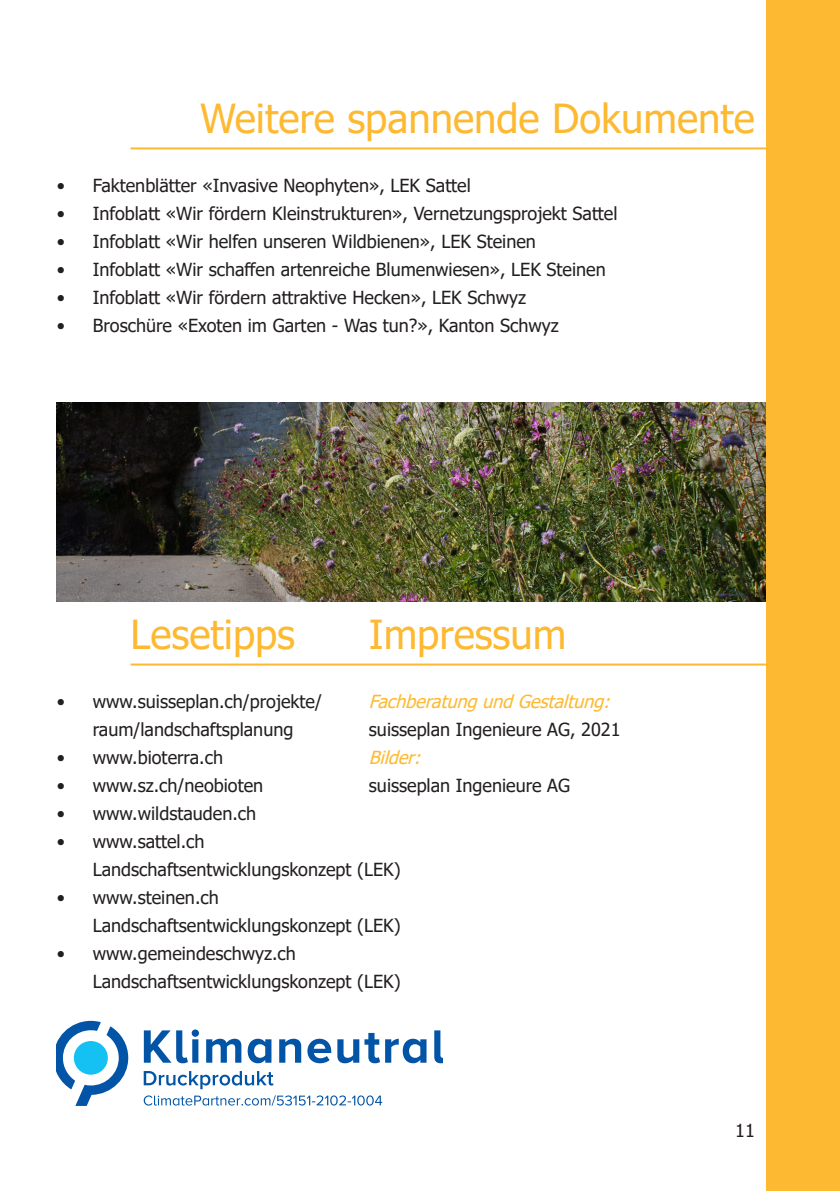
<style>
.page{position:relative;width:840px;height:1191px;background:#fff}
.page>*{position:absolute;margin:0;border:0;box-sizing:border-box;transform-origin:0 0}
.t1{font:40px "Tahoma";color:#fdb931}
.t2{font:18px/28px "Tahoma";color:#231f20}
.t3{font:italic 18px "Tahoma";color:#fdb931}
</style>
<div class="page">
<img style="left:57px;top:403px;width:708px;height:198px">
<svg style="left:144px;top:1029px;width:55px;height:34px"></svg>
<svg style="left:206px;top:1038px;width:35px;height:24px"></svg>
<svg style="left:247px;top:1038px;width:24px;height:25px"></svg>
<svg style="left:279px;top:1038px;width:22px;height:24px"></svg>
<svg style="left:307px;top:1038px;width:24px;height:25px"></svg>
<svg style="left:337px;top:1033px;width:89px;height:30px"></svg>
<svg style="left:434px;top:1030px;width:8px;height:33px"></svg>
<svg style="left:57px;top:1020px;width:71px;height:86px"></svg>
<svg style="left:144px;top:1071px;width:129px;height:18px"></svg>
<svg style="left:144px;top:1095px;width:238px;height:10px"></svg>
<div style="left:765px;top:0;width:74px;height:1191px;background:#fdb931"></div>
<hr style="left:130px;top:663px;width:635px;height:2px;background:#fdb931">
<hr style="left:130px;top:147px;width:635px;height:2px;background:#fdb931">
<h1 class="t1" style="left:200px;top:91px;width:556px">Weitere spannende Dokumente</h1>
<p class="t2" style="left:57px;top:172px;width:415px">• Faktenblätter «Invasive Neophyten», LEK Sattel</p>
<p class="t2" style="left:57px;top:200px;width:562px">• Infoblatt «Wir fördern Kleinstrukturen», Vernetzungsprojekt Sattel</p>
<p class="t2" style="left:57px;top:228px;width:480px">• Infoblatt «Wir helfen unseren Wildbienen», LEK Steinen</p>
<p class="t2" style="left:57px;top:256px;width:550px">• Infoblatt «Wir schaffen artenreiche Blumenwiesen», LEK Steinen</p>
<p class="t2" style="left:57px;top:284px;width:470px">• Infoblatt «Wir fördern attraktive Hecken», LEK Schwyz</p>
<p class="t2" style="left:57px;top:312px;width:503px">• Broschüre «Exoten im Garten - Was tun?», Kanton Schwyz</p>
<h1 class="t1" style="left:130px;top:607px;width:166px">Lesetipps</h1>
<h1 class="t1" style="left:369px;top:607px;width:199px">Impressum</h1>
<p class="t2" style="left:57px;top:688px;width:266px;text-align:center">• www.suisseplan.ch/projekte/ raum/landschaftsplanung</p>
<p class="t2" style="left:57px;top:744px;width:168px">• www.bioterra.ch</p>
<p class="t2" style="left:57px;top:772px;width:208px">• www.sz.ch/neobioten</p>
<p class="t2" style="left:57px;top:800px;width:201px">• www.wildstauden.ch</p>
<p class="t2" style="left:93px;top:828px;width:309px;text-indent:-36px">• www.sattel.ch<br>Landschaftsentwicklungskonzept (LEK)</p>
<p class="t2" style="left:93px;top:884px;width:309px;text-indent:-36px">• www.steinen.ch<br>Landschaftsentwicklungskonzept (LEK)</p>
<p class="t2" style="left:93px;top:940px;width:309px;text-indent:-36px">• www.gemeindeschwyz.ch<br>Landschaftsentwicklungskonzept (LEK)</p>
<p class="t3" style="left:369px;top:689px;width:249px">FachberatungundGestaltung:</p>
<p class="t2" style="left:369px;top:716px;width:253px">suisseplan Ingenieure AG, 2021</p>
<p class="t3" style="left:369px;top:745px;width:60px">Bilder:</p>
<p class="t2" style="left:369px;top:772px;width:202px">suisseplan Ingenieure AG</p>
<p class="t2" style="left:734px;top:1117px;width:21px">11</p>
</div>
